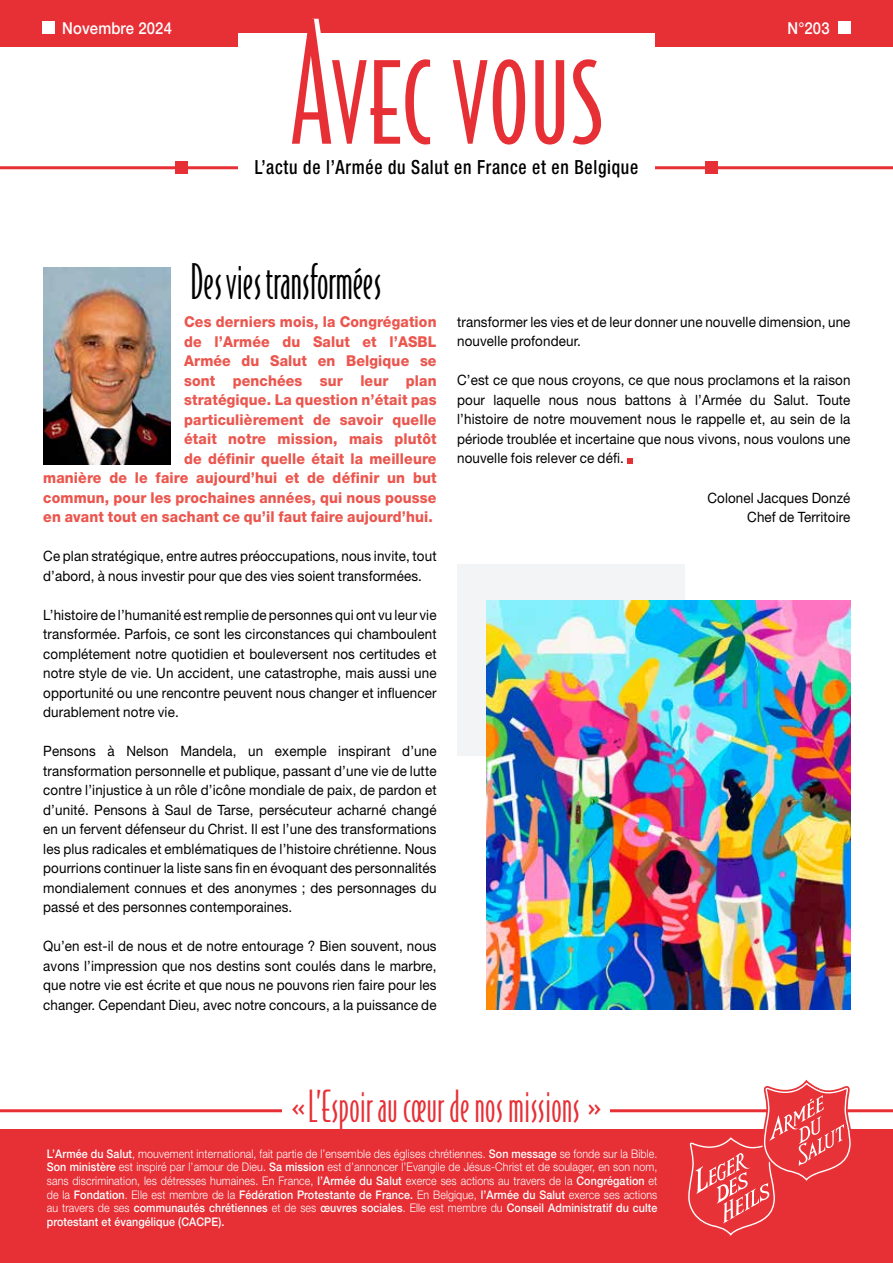
<style>
.page{position:relative;width:893px;height:1263px;background:#fff}
.page>*{position:absolute;margin:0;border:0;box-sizing:border-box;transform-origin:0 0}
.t1{font:46.5px "Bodega Sans Light Oldstyle";color:#000;scale:.9 1}
.t2{font:42px "Bodega Sans Light Oldstyle";letter-spacing:.01em;color:#e72f36;scale:.9 1}
.t3{font:500 condensed 19.5px "Helvetica Neue LT Std";letter-spacing:.04em;color:#000;scale:.9 1}
.t4{font:500 16.5px "Helvetica Neue LT Std";letter-spacing:.01em;color:#fff;scale:.9 1}
.t5{font:800 15px/19.5px "Helvetica Neue LT Std";letter-spacing:.01em;color:#eb564e;text-align:right;scale:.94 1}
.t6{font:14.25px/19.5px "Helvetica Neue LT Std";letter-spacing:.01em;color:#000;text-align:justify;scale:.94 1}
.t7{font:300 11.85px/13.6px "Helvetica Neue LT Std";letter-spacing:.01em;color:#fff;text-align:justify;scale:.9 1}
.s1{font-weight:500}
</style>
<div class="page">
<div style="left:457px;top:565px;width:228px;height:191px;background:#f2f4f6"></div>
<img style="left:486px;top:600px;width:364px;height:409px">
<svg style="left:627px;top:458px;width:6px;height:6px"></svg>
<img style="left:43px;top:268px;width:127px;height:196px">
<div style="left:0;top:1129px;width:893px;height:134px;background:#e72f36"></div>
<hr style="left:0;top:166px;width:893px;height:3px;background:#e72f36">
<hr style="left:0;top:1109px;width:893px;height:3px;background:#e72f36">
<div style="left:0;top:0;width:893px;height:47px;background:#e72f36"></div>
<div style="left:238px;top:34px;width:417px;height:27px;background:#fff"></div>
<svg style="left:292px;top:19px;width:309px;height:126px"></svg>
<div style="left:43px;top:21px;width:12px;height:13px;background:#fff"></div>
<div style="left:838px;top:21px;width:12px;height:13px;background:#fff"></div>
<div style="left:175px;top:161px;width:12px;height:13px;background:#e72f36"></div>
<div style="left:706px;top:161px;width:12px;height:13px;background:#e72f36"></div>
<div style="left:238px;top:160px;width:417px;height:15px;background:#fff"></div>
<svg style="left:686px;top:1080px;width:166px;height:156px"></svg>
<div style="left:283px;top:1088px;width:327px;height:34px;background:#fff"></div>
<p class="t4" style="left:62px;top:18px;width:123px">Novembre 2024</p>
<h3 class="t3" style="left:255px;top:156px;width:427px">L’actu de l’Armée du Salut en France et en Belgique</h3>
<p class="t4" style="left:788px;top:18px;width:48px">N°203</p>
<h1 class="t1" style="left:191px;top:255px;width:214px">Des vies transformées</h1>
<p class="t5" style="left:43px;top:312px;width:420px">Ces derniers mois, la Congrégation<br>de l’Armée du Salut et l’ASBL<br>Armée du Salut en Belgique se<br>sont penchées sur leur plan<br>stratégique. La question n’était pas<br>particulièrement de savoir quelle<br>était notre mission, mais plutôt<br>de définir quelle était la meilleure<br>manière de le faire aujourd’hui et de définir un but commun, pour les prochaines années, qui nous pousse en avant tout en sachant ce qu’il faut faire aujourd’hui.</p>
<p class="t6" style="left:43px;top:546px;width:420px">Ce plan stratégique, entre autres préoccupations, nous invite, tout d’abord, à nous investir pour que des vies soient transformées.</p>
<p class="t6" style="left:43px;top:604px;width:420px">L’histoire de l’humanité est remplie de personnes qui ont vu leur vie transformée. Parfois, ce sont les circonstances qui chamboulent complétement notre quotidien et bouleversent nos certitudes et notre style de vie. Un accident, une catastrophe, mais aussi une opportunité ou une rencontre peuvent nous changer et influencer durablement notre vie.</p>
<p class="t6" style="left:43px;top:741px;width:420px">Pensons à Nelson Mandela, un exemple inspirant d’une transformation personnelle et publique, passant d’une vie de lutte contre l’injustice à un rôle d’icône mondiale de paix, de pardon et d’unité. Pensons à Saul de Tarse, persécuteur acharné changé en un fervent défenseur du Christ. Il est l’une des transformations les plus radicales et emblématiques de l’histoire chrétienne. Nous pourrions continuer la liste sans fin en évoquant des personnalités mondialement connues et des anonymes ; des personnages du passé et des personnes contemporaines.</p>
<p class="t6" style="left:43px;top:936px;width:420px">Qu’en est-il de nous et de notre entourage ? Bien souvent, nous avons l’impression que nos destins sont coulés dans le marbre, que notre vie est écrite et que nous ne pouvons rien faire pour les changer. Cependant Dieu, avec notre concours, a la puissance de</p>
<p class="t6" style="left:457px;top:312px;width:420px">transformer les vies et de leur donner une nouvelle dimension, une nouvelle profondeur.</p>
<p class="t6" style="left:457px;top:370px;width:420px">C’est ce que nous croyons, ce que nous proclamons et la raison pour laquelle nous nous battons à l’Armée du Salut. Toute l’histoire de notre mouvement nous le rappelle et, au sein de la période troublée et incertaine que nous vivons, nous voulons une nouvelle fois relever ce défi.</p>
<p class="t6" style="left:707px;top:487px;width:154px;text-align:right">Colonel Jacques Donzé<br>Chef de Territoire</p>
<h2 class="t2" style="left:291px;top:1083px;width:346px">« L’Espoir au cœur de nos missions »</h2>
<p class="t7" style="left:47px;top:1146px;width:680px"><span class="s1">L’Armée du Salut</span>, mouvement international, fait partie de l’ensemble des églises chrétiennes. <span class="s1">Son message</span> se fonde sur la Bible.<br><span class="s1">Son ministère</span> est inspiré par l’amour de Dieu. <span class="s1">Sa mission</span> est d’annoncer l’Evangile de Jésus-Christ et de soulager, en son nom, sans discrimination, les détresses humaines. En France, <span class="s1">l’Armée du Salut</span> exerce ses actions au travers de la <span class="s1">Congrégation</span> et de la <span class="s1">Fondation</span>. Elle est membre de la <span class="s1">Fédération Protestante de France.</span> En Belgique, <span class="s1">l’Armée du Salut</span> exerce ses actions au travers de ses <span class="s1">communautés chrétiennes</span> et de ses <span class="s1">œuvres sociales</span>. Elle est membre du <span class="s1">Conseil Administratif du culte protestant et évangélique (CACPE).</span></p>
</div>
